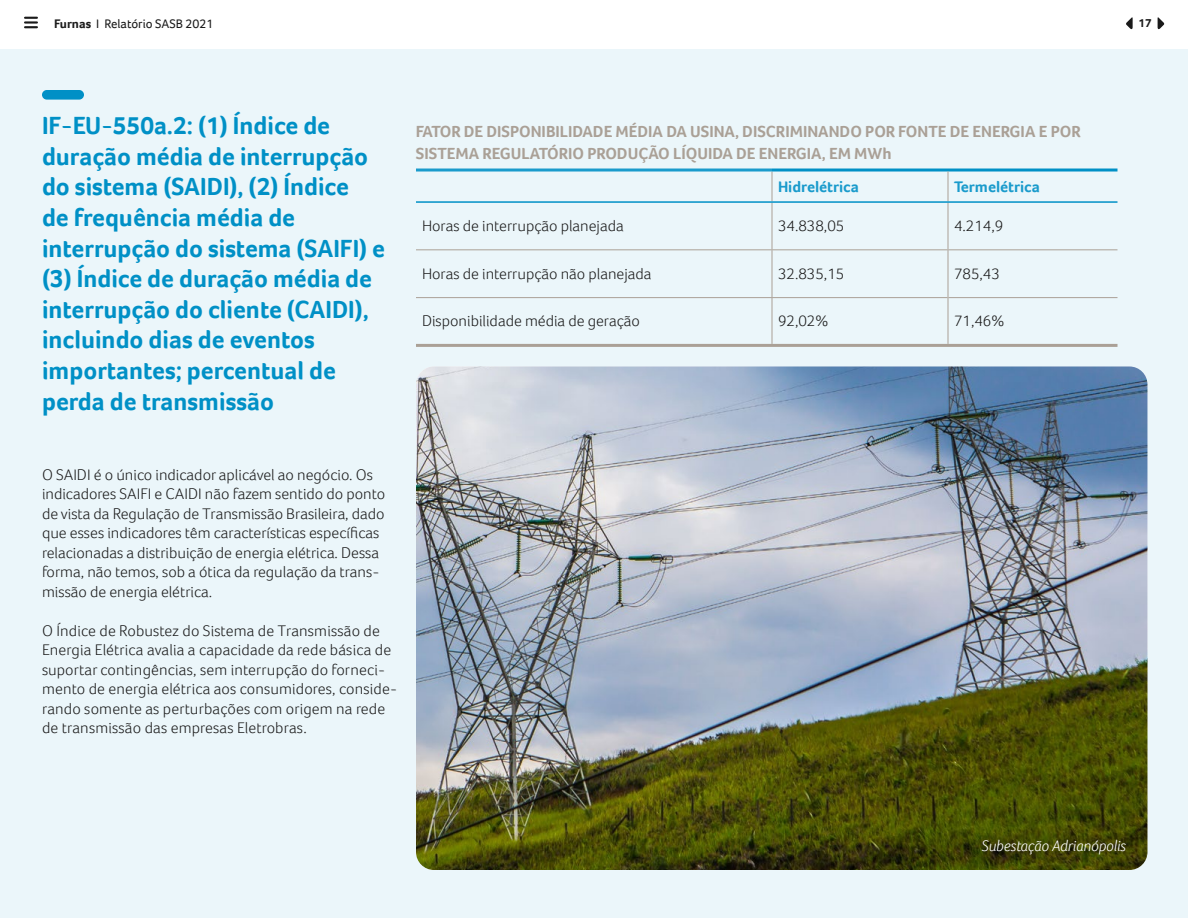
<style>
.page{position:relative;width:1188px;height:918px;background:#ebf6fa}
.page>*{position:absolute;margin:0;border:0;box-sizing:border-box;transform-origin:0 0}
.t1{font:700 25.5px/30.6px "Foco";color:#0090c6}
.t2{font:700 16.5px/22.5px "Foco";color:#aaa096}
.t3{font:300 15.75px/19.5px "Foco";color:#1a1a1a}
.t4{font:700 15.75px "Foco";color:#1a9bcc}
.t5{font:italic 300 15.75px "Foco";color:#fff}
.t6{font:12.75px "Foco";color:#1a1a1a}
.t7{font:700 12px "Foco";color:#1a1a1a}
.s1{font-weight:700}
</style>
<div class="page">
<div style="left:42px;top:90px;width:42px;height:10px;background:#0090c6;border-radius:5px"></div>
<svg style="left:772px;top:172px;width:1px;height:29px"></svg>
<hr style="left:772px;top:203px;width:1px;height:46px;background:#aaa096">
<hr style="left:772px;top:250px;width:1px;height:47px;background:#aaa096">
<hr style="left:772px;top:298px;width:1px;height:46px;background:#aaa096">
<hr style="left:416px;top:249px;width:356px;height:1px;background:#aaa096">
<hr style="left:772px;top:249px;width:176px;height:1px;background:#aaa096">
<hr style="left:948px;top:249px;width:170px;height:1px;background:#aaa096">
<hr style="left:416px;top:297px;width:356px;height:1px;background:#aaa096">
<hr style="left:772px;top:297px;width:176px;height:1px;background:#aaa096">
<hr style="left:948px;top:297px;width:170px;height:1px;background:#aaa096">
<hr style="left:416px;top:169px;width:356px;height:3px;background:#1a9bcc">
<hr style="left:772px;top:169px;width:176px;height:3px;background:#0090c6">
<hr style="left:948px;top:169px;width:170px;height:3px;background:#0090c6">
<hr style="left:416px;top:344px;width:356px;height:3px;background:#aaa096">
<hr style="left:772px;top:344px;width:176px;height:3px;background:#aaa096">
<hr style="left:948px;top:344px;width:170px;height:3px;background:#aaa096">
<svg style="left:948px;top:172px;width:1px;height:29px"></svg>
<hr style="left:948px;top:203px;width:1px;height:47px;background:#aaa096">
<hr style="left:948px;top:250px;width:1px;height:48px;background:#aaa096">
<hr style="left:948px;top:298px;width:1px;height:46px;background:#aaa096">
<hr style="left:416px;top:201px;width:356px;height:2px;background:#0090c6">
<hr style="left:772px;top:201px;width:176px;height:2px;background:#0090c6">
<hr style="left:948px;top:201px;width:170px;height:2px;background:#0090c6">
<img style="left:416px;top:366px;width:732px;height:504px">
<div style="left:0;top:0;width:1188px;height:49px;background:#fff"></div>
<svg style="left:25px;top:17px;width:12px;height:11px"></svg>
<svg style="left:1126px;top:17px;width:7px;height:13px"></svg>
<svg style="left:1158px;top:17px;width:6px;height:13px"></svg>
<p class="t6" style="left:54px;top:15px;width:161px"><span class="s1">Furnas</span> I Relatório SASB 2021</p>
<p class="t7" style="left:1139px;top:15px;width:15px">17</p>
<p class="t1" style="left:42px;top:110px;width:345px">IF-EU-550a.2: (1) Índice de duração média de interrupção do sistema (SAIDI), (2) Índice<br>de frequência média de interrupção do sistema (SAIFI) e (3) Índice de duração média de interrupção do cliente (CAIDI), incluindo dias de eventos importantes; percentual de perda de transmissão</p>
<p class="t2" style="left:416px;top:120px;width:666px">FATOR DE DISPONIBILIDADE MÉDIA DA USINA, DISCRIMINANDO POR FONTE DE ENERGIA E POR<br>SISTEMA REGULATÓRIO PRODUÇÃO LÍQUIDA DE ENERGIA, EM MWh</p>
<p class="t4" style="left:778px;top:176px;width:82px">Hidrelétrica</p>
<p class="t4" style="left:954px;top:176px;width:87px">Termelétrica</p>
<p class="t3" style="left:422px;top:216px;width:203px">Horas de interrupção planejada</p>
<p class="t3" style="left:778px;top:216px;width:68px">34.838,05</p>
<p class="t3" style="left:954px;top:216px;width:51px">4.214,9</p>
<p class="t3" style="left:422px;top:263px;width:231px">Horas de interrupção não planejada</p>
<p class="t3" style="left:778px;top:263px;width:68px">32.835,15</p>
<p class="t3" style="left:954px;top:263px;width:47px">785,43</p>
<p class="t3" style="left:422px;top:311px;width:220px">Disponibilidade média de geração</p>
<p class="t3" style="left:778px;top:311px;width:52px">92,02%</p>
<p class="t3" style="left:954px;top:311px;width:52px">71,46%</p>
<p class="t3" style="left:42px;top:465px;width:345px">O SAIDI é o único indicador aplicável ao negócio. Os indicadores SAIFI e CAIDI não fazem sentido do ponto de vista da Regulação de Transmissão Brasileira, dado que esses indicadores têm características específicas relacionadas a distribuição de energia elétrica. Dessa forma, não temos, sob a ótica da regulação da trans&shy;missão de energia elétrica.</p>
<p class="t3" style="left:42px;top:621px;width:357px">O Índice de Robustez do Sistema de Transmissão de Energia Elétrica avalia a capacidade da rede básica de suportar contingências, sem interrupção do forneci&shy;mento de energia elétrica aos consumidores, conside&shy;rando somente as perturbações com origem na rede de transmissão das empresas Eletrobras.</p>
<p class="t5" style="left:981px;top:835px;width:146px">Subestação Adrianópolis</p>
</div>
